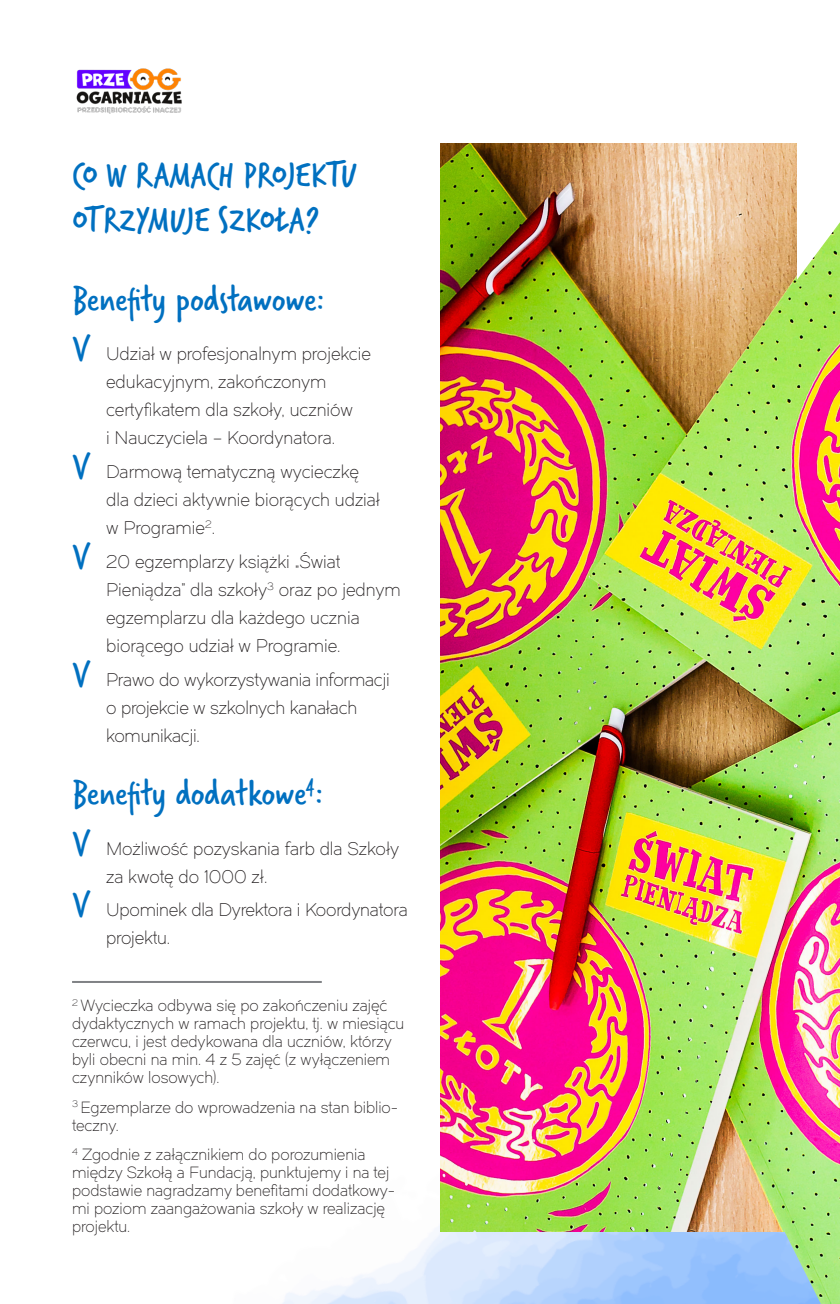
<style>
.page{position:relative;width:840px;height:1304px;background:#fff}
.page>*{position:absolute;margin:0;border:0;box-sizing:border-box;transform-origin:0 0}
.heading_2{font:38px/45.6px "Verveine";letter-spacing:-.01em;color:#0070c0}
.t1{font:18px/28px "Dual 300";color:#231f20}
.przypis{font:16px/18px "Dual 300";color:#231f20}
.s1{font-family:"Verveine";font-size:38px;color:#0070c0}
</style>
<div class="page">
<hr style="left:72px;top:981px;width:249px;height:2px;background:#808285">
<img style="left:440px;top:144px;width:356px;height:1088px">
<img style="left:584px;top:713px;width:255px;height:591px">
<img style="left:714px;top:222px;width:125px;height:1020px">
<img style="left:76px;top:68px;width:106px;height:46px">
<p class="heading_2" style="left:72px;top:151px;width:286px">CO W RAMACH PROJEKTU<br>OTRZYMUJE SZKOŁA?</p>
<p class="heading_2" style="left:72px;top:277px;width:253px">Benefity podstawowe:</p>
<p class="t1" style="left:106px;top:340px;width:266px;text-indent:-34px"><span class="s1">V</span> Udział w profesjonalnym projekcie edukacyjnym, zakończonym certyfikatem dla szkoły, uczniów<br>i Nauczyciela – Koordynatora.</p>
<p class="t1" style="left:106px;top:458px;width:275px;text-indent:-34px"><span class="s1">V</span> Darmową tematyczną wycieczkę dla dzieci aktywnie biorących udział w Programie<sup>2</sup>.</p>
<p class="t1" style="left:106px;top:548px;width:296px;text-indent:-34px"><span class="s1">V</span> 20 egzemplarzy książki „Świat Pieniądza” dla szkoły<sup>3</sup> oraz po jednym egzemplarzu dla każdego ucznia biorącego udział w Programie.</p>
<p class="t1" style="left:106px;top:665px;width:285px;text-indent:-34px"><span class="s1">V</span> Prawo do wykorzystywania informacji o projekcie w szkolnych kanałach komunikacji.</p>
<p class="heading_2" style="left:72px;top:771px;width:252px">Benefity dodatkowe<sup>4</sup>:</p>
<p class="t1" style="left:106px;top:835px;width:294px;text-indent:-34px"><span class="s1">V</span> Możliwość pozyskania farb dla Szkoły za kwotę do 1000 zł.</p>
<p class="t1" style="left:106px;top:896px;width:303px;text-indent:-34px"><span class="s1">V</span> Upominek dla Dyrektora i Koordynatora projektu.</p>
<p class="przypis" style="left:72px;top:997px;width:333px"><sup>2</sup> Wycieczka odbywa się po zakończeniu zajęć dydaktycznych w ramach projektu, tj. w miesiącu czerwcu, i jest dedykowana dla uczniów, którzy byli obecni na min. 4 z 5 zajęć (z wyłączeniem czynników losowych).</p>
<p class="przypis" style="left:72px;top:1098px;width:327px"><sup>3</sup> Egzemplarze do wprowadzenia na stan biblio&shy;teczny.</p>
<p class="przypis" style="left:72px;top:1145px;width:324px"><sup>4</sup> Zgodnie z załącznikiem do porozumienia między Szkołą a Fundacją, punktujemy i na tej podstawie nagradzamy benefitami dodatkowy&shy;mi poziom zaangażowania szkoły w realizację projektu.</p>
</div>
